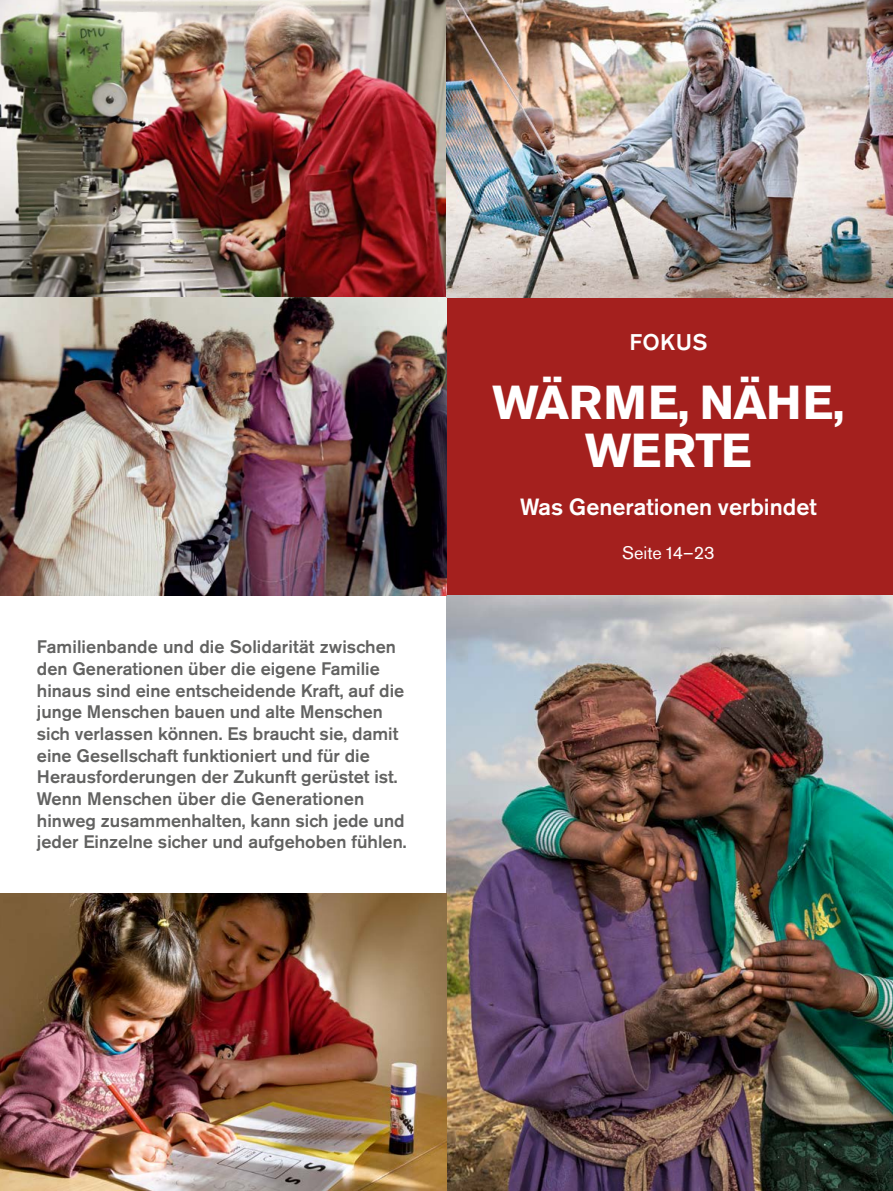
<style>
.page{position:relative;width:893px;height:1191px;background:#fff}
.page>*{position:absolute;margin:0;border:0;box-sizing:border-box;transform-origin:0 0}
.t1{font:700 47.25px/48px "Akzidenz Grotesk BE";letter-spacing:-.015em;color:#fff;text-align:center}
.t2{font:500 23.25px "Akzidenz Grotesk BE";color:#fff}
.t3{font:500 22.5px "Akzidenz Grotesk BE";letter-spacing:.015em;color:#fff}
.t4{font:500 18px/21.6px "Akzidenz Grotesk BE";color:#626261}
.t5{font:18px "Akzidenz Grotesk BE";color:#fff}
</style>
<div class="page">
<div style="left:446px;top:298px;width:447px;height:297px;background:#a4201e"></div>
<img style="left:446px;top:595px;width:447px;height:596px">
<img style="left:0;top:0;width:446px;height:595px">
<img style="left:0;top:893px;width:446px;height:298px">
<img style="left:446px;top:0;width:447px;height:298px">
<p class="t4" style="left:37px;top:636px;width:371px">Familienbande und die Solidarität zwischen den Generationen über die eigene Familie hinaus sind eine entscheidende Kraft, auf die junge Menschen bauen und alte Menschen sich verlassen können. Es braucht sie, damit eine Gesellschaft funktioniert und für die Herausforderungen der Zukunft gerüstet ist.<br>Wenn Menschen über die Generationen hinweg zusammenhalten, kann sich jede und jeder Einzelne sicher und aufgehoben fühlen.</p>
<p class="t3" style="left:629px;top:328px;width:80px">FOKUS</p>
<h1 class="t1" style="left:492px;top:379px;width:354px">WÄRME, NÄHE,<br>WERTE</h1>
<p class="t2" style="left:520px;top:493px;width:298px">Was Generationen verbindet</p>
<p class="t5" style="left:622px;top:542px;width:94px">Seite 14–23</p>
</div>
